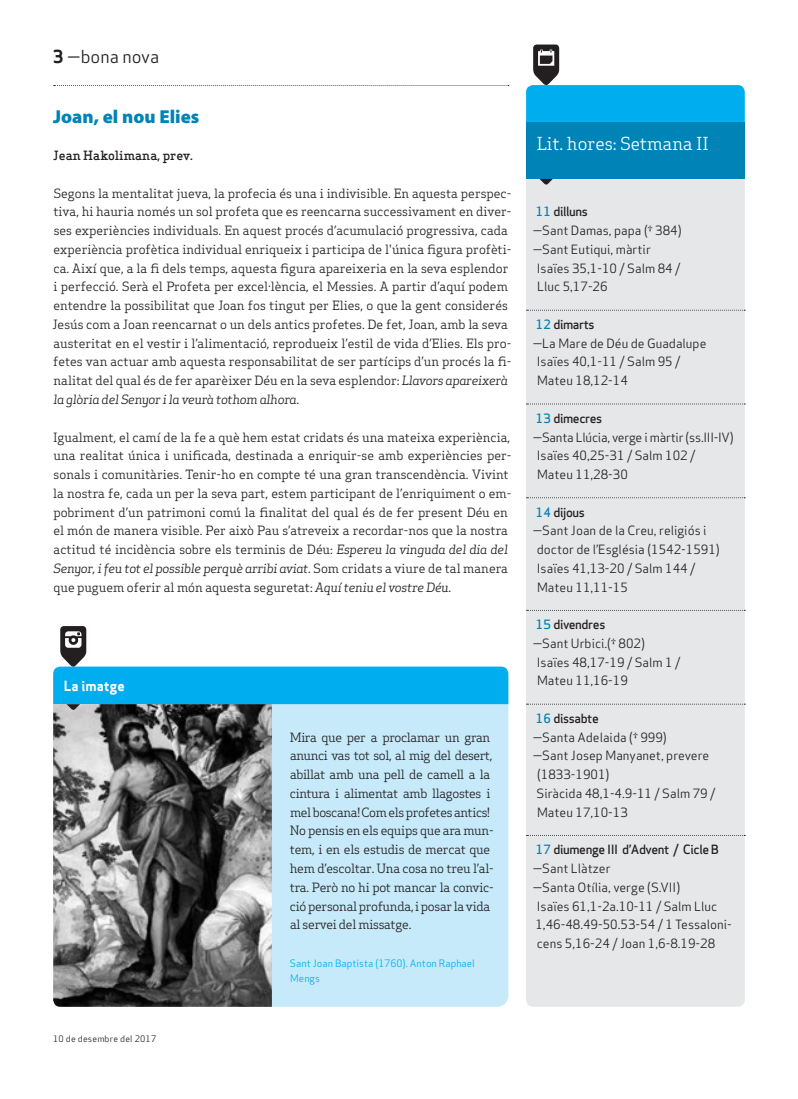
<style>
.page{position:relative;width:798px;height:1099px;background:#fff}
.page>*{position:absolute;margin:0;border:0;box-sizing:border-box;transform-origin:0 0}
.Titular_Petit{font:900 18.75px "Myriad Pro";color:#0083b6}
.Subtitol_Secció{font:17.5px "Apex Serif";color:#fff}
.Capçalera{font:17.5px "Apex Sans Book T";color:#231f20}
.Titular_Secció_Petit{font:13.75px "Apex Sans Bold T";color:#fff}
.Text_General{font:12.5px/18.8px "Apex Serif";color:#231f20}
.Text_General-2{font:12.5px/18.8px "Apex Sans Book T";color:#231f20}
.Text_General-3{font:12.5px/18.8px "Apex Serif";letter-spacing:-.02em;color:#231f20}
.Text_General-4{font:12.5px/18.8px "Apex Serif";letter-spacing:-.03em;color:#231f20}
.Text_General-5{font:12.5px "Apex Sans Medium T";letter-spacing:-.03em;color:#231f20}
.Text_General-6{font:12.5px "Apex Sans Book T";letter-spacing:-.02em;color:#231f20}
.Autors{font:500 12.5px "Apex Serif";color:#231f20}
.Credit_La_Imatge{font:10px/15px "Apex Sans Book T";color:#00aeef}
.Data_Peu{font:8.75px "Apex Sans Book T";letter-spacing:.02em;color:#231f20}
.s1{font-family:"Apex Sans Bold T"}
.s2{font-style:italic}
.s3{color:#0083b6}
</style>
<div class="page">
<svg style="left:54px;top:85px;width:454px;height:1px"></svg>
<div style="left:526px;top:179px;width:218px;height:827px;background:#e6e7e9"></div>
<svg style="left:526px;top:310px;width:219px;height:1px"></svg>
<svg style="left:526px;top:403px;width:219px;height:1px"></svg>
<svg style="left:526px;top:497px;width:219px;height:1px"></svg>
<svg style="left:526px;top:610px;width:219px;height:1px"></svg>
<svg style="left:526px;top:703px;width:219px;height:1px"></svg>
<svg style="left:526px;top:835px;width:219px;height:1px"></svg>
<svg style="left:526px;top:45px;width:218px;height:78px"></svg>
<div style="left:526px;top:123px;width:218px;height:56px;background:#0083b6"></div>
<svg style="left:539px;top:179px;width:13px;height:6px"></svg>
<div style="left:53px;top:666px;width:455px;height:340px;background:#c6eafa;border-radius:11px"></div>
<img style="left:53px;top:710px;width:219px;height:296px">
<svg style="left:53px;top:626px;width:455px;height:84px"></svg>
<p class="Capçalera" style="left:53px;top:46px;width:107px"><span class="s1">3</span> —bona nova</p>
<p class="Titular_Petit" style="left:53px;top:104px;width:148px">Joan, el nou Elies</p>
<p class="Autors" style="left:53px;top:148px;width:141px">Jean Hakolimana, prev.</p>
<p class="Text_General" style="left:52px;top:183px;width:460px">Segons la mentalitat jueva, la profecia és una i indivisible. En aquesta perspec&shy;tiva, hi hauria només un sol profeta que es reencarna successivament en diver&shy;ses experiències individuals. En aquest procés d’acumulació progressiva, cada experiència profètica individual enriqueix i participa de l'única figura profèti&shy;ca. Així que, a la fi dels temps, aquesta figura apareixeria en la seva esplendor i perfecció. Serà el Profeta per excel·lència, el Messies. A partir d’aquí podem entendre la possibilitat que Joan fos tingut per Elies, o que la gent considerés Jesús com a Joan reencarnat o un dels antics profetes. De fet, Joan, amb la seva austeritat en el vestir i l’alimentació, reprodueix l’estil de vida d’Elies. Els pro&shy;fetes van actuar amb aquesta responsabilitat de ser partícips d’un procés la fi&shy;nalitat del qual és de fer aparèixer Déu en la seva esplendor: <span class="s2">Llavors apareixerà la glòria del Senyor i la veurà tothom alhora</span>.</p>
<p class="Text_General" style="left:53px;top:427px;width:459px">Igualment, el camí de la fe a què hem estat cridats és una mateixa experiència, una realitat única i unificada, destinada a enriquir-se amb experiències per&shy;sonals i comunitàries. Tenir-ho en compte té una gran transcendència. Vivint la nostra fe, cada un per la seva part, estem participant de l’enriquiment o em&shy;pobriment d’un patrimoni comú la finalitat del qual és de fer present Déu en el món de manera visible. Per això Pau s’atreveix a recordar-nos que la nostra actitud té incidència sobre els terminis de Déu: <span class="s2">Espereu la vinguda del dia del Senyor, i feu tot el possible perquè arribi aviat</span>. Som cridats a viure de tal manera que puguem oferir al món aquesta seguretat: <span class="s2">Aquí teniu el vostre Déu</span>.</p>
<p class="Titular_Secció_Petit" style="left:64px;top:677px;width:62px">La imatge</p>
<p class="Data_Peu" style="left:53px;top:1032px;width:104px">10 de desembre del 2017</p>
<p class="Text_General-4" style="left:289px;top:727px;width:204px">Mira que per a proclamar un gran anunci vas tot sol, al mig del desert, abillat amb una pell de camell a la cintura i alimentat amb llagostes i mel boscana! Com els profetes antics!</p>
<p class="Text_General-3" style="left:289px;top:821px;width:205px">No pensis en els equips que ara mun&shy;tem, i en els estudis de mercat que hem d’escoltar. Una cosa no treu l’al&shy;tra. Però no hi pot mancar la convic&shy;ció personal profunda, i posar la vida al servei del missatge.</p>
<p class="Credit_La_Imatge" style="left:290px;top:955px;width:186px">Sant Joan Baptista (1760). Anton Raphael<br>Mengs</p>
<p class="Subtitol_Secció" style="left:536px;top:133px;width:174px">Lit. hores: Setmana II</p>
<p class="Text_General-5" style="left:535px;top:204px;width:54px"><span class="s3">11</span> dilluns</p>
<p class="Text_General-2" style="left:532px;top:221px;width:150px">—Sant Damas, papa († 384)</p>
<p class="Text_General-2" style="left:532px;top:240px;width:120px">—Sant Eutiqui, màrtir</p>
<p class="Text_General-2" style="left:536px;top:258px;width:145px">Isaïes 35,1-10 / Salm 84 /</p>
<p class="Text_General-2" style="left:537px;top:277px;width:72px">Lluc 5,17-26</p>
<p class="Text_General-5" style="left:535px;top:316px;width:60px"><span class="s3">12</span> dimarts</p>
<p class="Text_General-2" style="left:532px;top:333px;width:175px">—La Mare de Déu de Guadalupe</p>
<p class="Text_General-2" style="left:536px;top:352px;width:145px">Isaïes 40,1-11 / Salm 95 /</p>
<p class="Text_General-2" style="left:537px;top:371px;width:92px">Mateu 18,12-14</p>
<p class="Text_General-5" style="left:535px;top:410px;width:68px"><span class="s3">13</span> dimecres</p>
<p class="Text_General-6" style="left:532px;top:429px;width:202px">—Santa Llúcia, verge i màrtir (ss.III-IV)</p>
<p class="Text_General-2" style="left:536px;top:446px;width:160px">Isaïes 40,25-31 / Salm 102 /</p>
<p class="Text_General-2" style="left:537px;top:465px;width:92px">Mateu 11,28-30</p>
<p class="Text_General-5" style="left:535px;top:504px;width:51px"><span class="s3">14</span> dijous</p>
<p class="Text_General-2" style="left:532px;top:521px;width:175px">—Sant Joan de la Creu, religiós i</p>
<p class="Text_General-2" style="left:536px;top:540px;width:184px">doctor de l’Església (1542-1591)</p>
<p class="Text_General-2" style="left:536px;top:558px;width:160px">Isaïes 41,13-20 / Salm 144 /</p>
<p class="Text_General-2" style="left:537px;top:577px;width:92px">Mateu 11,11-15</p>
<p class="Text_General-5" style="left:535px;top:616px;width:71px"><span class="s3">15</span> divendres</p>
<p class="Text_General-2" style="left:532px;top:633px;width:114px">—Sant Urbici.(† 802)</p>
<p class="Text_General-2" style="left:536px;top:652px;width:145px">Isaïes 48,17-19 / Salm 1 /</p>
<p class="Text_General-2" style="left:537px;top:671px;width:92px">Mateu 11,16-19</p>
<p class="Text_General-5" style="left:535px;top:710px;width:64px"><span class="s3">16</span> dissabte</p>
<p class="Text_General-2" style="left:532px;top:727px;width:135px">—Santa Adelaida († 999)</p>
<p class="Text_General-2" style="left:537px;top:746px;width:174px;text-indent:-4px">—Sant Josep Manyanet, prevere (1833-1901)</p>
<p class="Text_General-2" style="left:536px;top:783px;width:180px">Siràcida 48,1-4.9-11 / Salm 79 /<br>Mateu 17,10-13</p>
<p class="Text_General-5" style="left:535px;top:841px;width:185px"><span class="s3">17</span> diumenge III d’Advent / Cicle B</p>
<p class="Text_General-2" style="left:532px;top:858px;width:79px">—Sant Llàtzer</p>
<p class="Text_General-2" style="left:532px;top:877px;width:149px">—Santa Otília, verge (S.VII)</p>
<p class="Text_General-2" style="left:535px;top:896px;width:198px">Isaïes 61,1-2a.10-11 / Salm Lluc<br>1,46-48.49-50.53-54 / 1 Tessaloni&shy;cens 5,16-24 / Joan 1,6-8.19-28</p>
</div>
